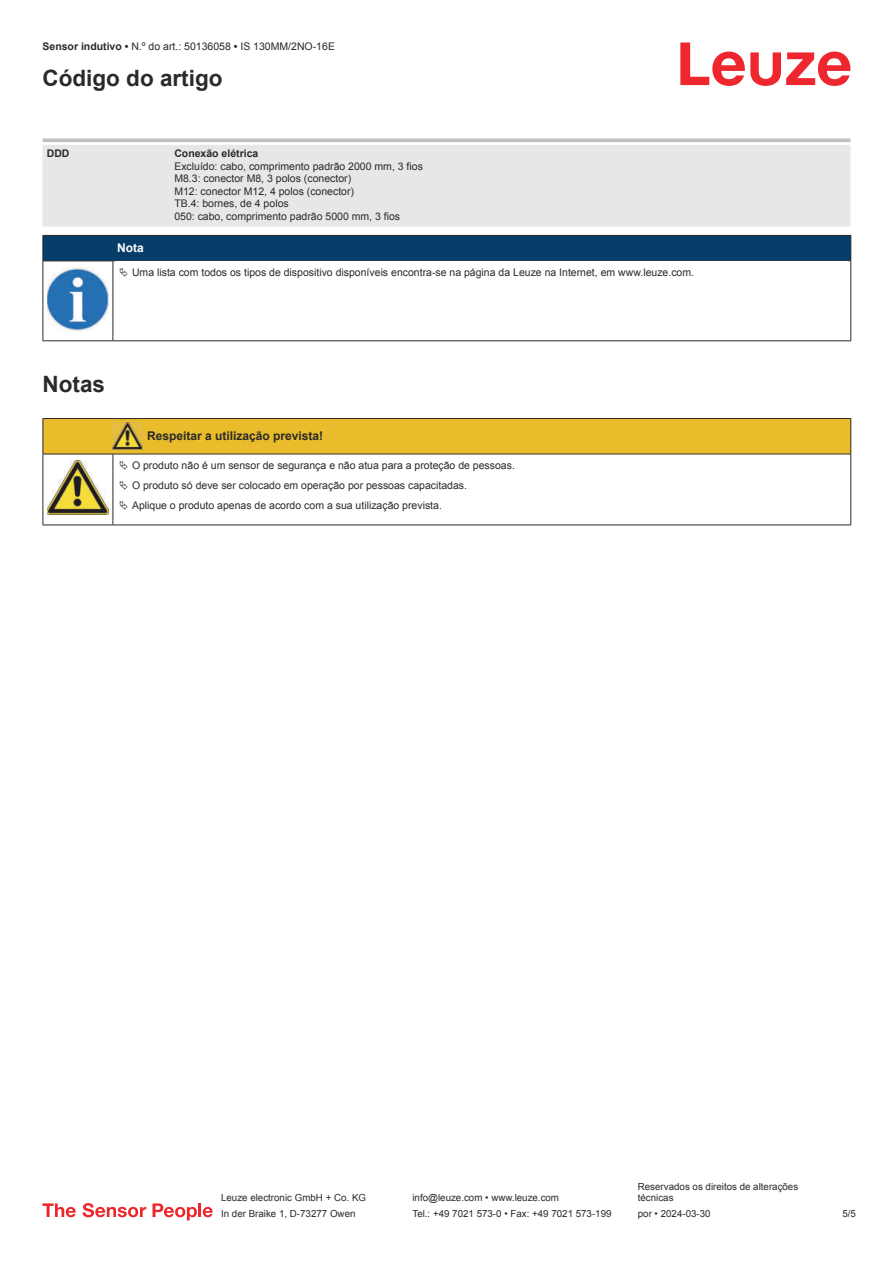
<style>
.page{position:relative;width:893px;height:1263px;background:#fff}
.page>*{position:absolute;margin:0;border:0;box-sizing:border-box;transform-origin:0 0}
.t1{font:700 22.5px "Arial";color:#2b292a}
.t2{font:700 12px "Arial";color:#2b292a}
.t3{font:700 12px "Arial";color:#fff}
.t4{font:10.5px/12.6px "Arial";color:#2b292a}
.t5{font:700 10.5px "Arial";color:#2b292a}
.t6{font:9.75px/11.7px "Arial";color:#2b292a}
.s1{font-weight:700}
</style>
<div class="page">
<svg style="left:680px;top:43px;width:170px;height:43px"></svg>
<svg style="left:43px;top:138px;width:807px;height:1px"></svg>
<div style="left:43px;top:145px;width:807px;height:82px;background:#e6e7e9"></div>
<hr style="left:43px;top:139px;width:127px;height:3px;background:#bdbfc1">
<hr style="left:170px;top:139px;width:680px;height:3px;background:#bdbfc1">
<svg style="left:43px;top:1203px;width:33px;height:14px"></svg>
<svg style="left:83px;top:1203px;width:63px;height:14px"></svg>
<svg style="left:153px;top:1203px;width:44px;height:17px"></svg>
<hr style="left:198px;top:1203px;width:3px;height:14px;background:#ed272d">
<svg style="left:203px;top:1207px;width:10px;height:10px"></svg>
<hr style="left:43px;top:261px;width:70px;height:1px;background:#2b292a">
<svg style="left:43px;top:235px;width:808px;height:26px;background:#083c65"></svg>
<hr style="left:113px;top:261px;width:738px;height:1px;background:#2b292a">
<hr style="left:43px;top:261px;width:1px;height:75px;background:#2b292a">
<hr style="left:113px;top:261px;width:1px;height:75px;background:#2b292a">
<hr style="left:850px;top:261px;width:1px;height:75px;background:#2b292a">
<hr style="left:43px;top:340px;width:70px;height:1px;background:#2b292a">
<hr style="left:113px;top:340px;width:738px;height:1px;background:#2b292a">
<img style="left:47px;top:267px;width:61px;height:63px">
<hr style="left:43px;top:525px;width:70px;height:1px;background:#2b292a">
<hr style="left:113px;top:525px;width:30px;height:1px;background:#2b292a">
<hr style="left:143px;top:525px;width:708px;height:1px;background:#2b292a">
<svg style="left:43px;top:418px;width:808px;height:107px"></svg>
<p class="t4" style="left:43px;top:41px;width:294px"><span class="s1">Sensor indutivo •</span> N.º do art.: 50136058 <span class="s1">•</span> IS 130MM/2NO-16E</p>
<h1 class="t1" style="left:43px;top:69px;width:181px">Código do artigo</h1>
<p class="t5" style="left:47px;top:149px;width:24px">DDD</p>
<p class="t5" style="left:174px;top:149px;width:86px">Conexão elétrica</p>
<p class="t4" style="left:174px;top:161px;width:250px">Excluído: cabo, comprimento padrão 2000 mm, 3 fios M8.3: conector M8, 3 polos (conector)<br>M12: conector M12, 4 polos (conector)<br>TB.4: bornes, de 4 polos<br>050: cabo, comprimento padrão 5000 mm, 3 fios</p>
<p class="t3" style="left:117px;top:243px;width:28px">Nota</p>
<p class="t4" style="left:132px;top:267px;width:564px">Uma lista com todos os tipos de dispositivo disponíveis encontra-se na página da Leuze na Internet, em www.leuze.com.</p>
<h1 class="t1" style="left:43px;top:375px;width:64px">Notas</h1>
<p class="t2" style="left:147px;top:431px;width:178px">Respeitar a utilização prevista!</p>
<p class="t4" style="left:132px;top:456px;width:384px;line-height:20.2px">O produto não é um sensor de segurança e não atua para a proteção de pessoas.<br>O produto só deve ser colocado em operação por pessoas capacitadas.<br>Aplique o produto apenas de acordo com a sua utilização prevista.</p>
<p class="t6" style="left:221px;top:1193px;width:146px">Leuze electronic GmbH + Co. KG</p>
<p class="t6" style="left:412px;top:1193px;width:148px">info@leuze.com • www.leuze.com</p>
<p class="t6" style="left:638px;top:1181px;width:162px">Reservados os direitos de alterações técnicas</p>
<p class="t6" style="left:221px;top:1208px;width:136px">In der Braike 1, D-73277 Owen</p>
<p class="t6" style="left:412px;top:1208px;width:201px">Tel.: +49 7021 573-0 • Fax: +49 7021 573-199</p>
<p class="t6" style="left:638px;top:1208px;width:74px">por • 2024-03-30</p>
<p class="t6" style="left:842px;top:1209px;width:15px">5 /5</p>
</div>
